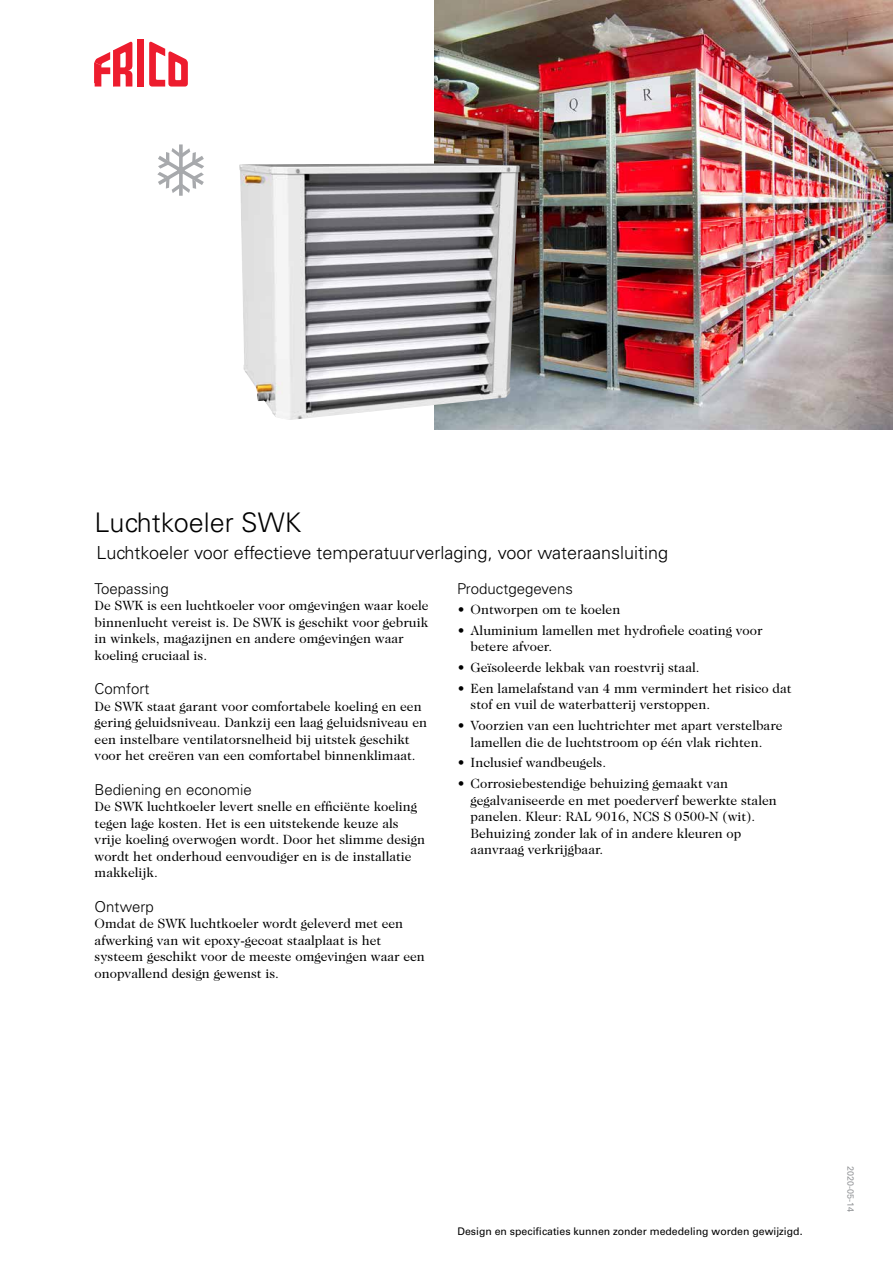
<style>
.page{position:relative;width:893px;height:1263px;background:#fff}
.page>*{position:absolute;margin:0;border:0;box-sizing:border-box;transform-origin:0 0}
.t1{font:300 27px "Univers";color:#000}
.t2{font:300 18px "Univers";color:#000}
.t3{font:300 15px "Univers";color:#000}
.t4{font:13.5px/16.5px "Caslon Two Twenty Four";color:#000}
.t5{font:10.5px "Univers";color:#000}
.t6{font:9px "Univers";color:#939598}
</style>
<div class="page">
<img style="left:435px;top:0;width:458px;height:429px">
<img style="left:239px;top:163px;width:281px;height:257px">
<svg style="left:157px;top:144px;width:47px;height:52px"></svg>
<div style="left:137px;top:39px;width:7px;height:48px;background:#ed1c2e"></div>
<svg style="left:149px;top:41px;width:39px;height:46px"></svg>
<svg style="left:95px;top:41px;width:37px;height:46px"></svg>
<h1 class="t1" style="left:95px;top:506px;width:208px">Luchtkoeler SWK</h1>
<h2 class="t2" style="left:96px;top:542px;width:573px">Luchtkoeler voor effectieve temperatuurverlaging, voor wateraansluiting</h2>
<p class="t3" style="left:95px;top:579px;width:76px">Toepassing</p>
<p class="t4" style="left:95px;top:597px;width:336px">De SWK is een luchtkoeler voor omgevingen waar koele binnenlucht vereist is. De SWK is geschikt voor gebruik in winkels, magazijnen en andere omgevingen waar koeling cruciaal is.</p>
<p class="t3" style="left:95px;top:680px;width:56px">Comfort</p>
<p class="t4" style="left:95px;top:698px;width:334px">De SWK staat garant voor comfortabele koeling en een gering geluidsniveau. Dankzij een laag geluidsniveau en een instelbare ventilatorsnelheid bij uitstek geschikt voor het creëren van een comfortabel binnenklimaat.</p>
<p class="t3" style="left:95px;top:780px;width:159px">Bediening en economie</p>
<p class="t4" style="left:95px;top:798px;width:332px">De SWK luchtkoeler levert snelle en efficiënte koeling tegen lage kosten. Het is een uitstekende keuze als vrije koeling overwogen wordt. Door het slimme design wordt het onderhoud eenvoudiger en is de installatie makkelijk.</p>
<p class="t3" style="left:95px;top:897px;width:61px">Ontwerp</p>
<p class="t4" style="left:95px;top:915px;width:332px">Omdat de SWK luchtkoeler wordt geleverd met een afwerking van wit epoxy-gecoat staalplaat is het systeem geschikt voor de meeste omgevingen waar een onopvallend design gewenst is.</p>
<p class="t3" style="left:457px;top:579px;width:117px">Productgegevens</p>
<p class="t4" style="left:458px;top:601px;width:164px">• Ontworpen om te koelen</p>
<p class="t4" style="left:471px;top:622px;width:294px;text-indent:-13px">• Aluminium lamellen met hydrofiele coating voor betere afvoer.</p>
<p class="t4" style="left:458px;top:659px;width:243px">• Geïsoleerde lekbak van roestvrij staal.</p>
<p class="t4" style="left:471px;top:680px;width:323px;text-indent:-13px">• Een lamelafstand van 4 mm vermindert het risico dat stof en vuil de waterbatterij verstoppen.</p>
<p class="t4" style="left:458px;top:717px;width:326px;text-align:center">• Voorzien van een luchtrichter met apart verstelbare lamellen die de luchtstroom op één vlak richten.</p>
<p class="t4" style="left:458px;top:754px;width:150px">• Inclusief wandbeugels.</p>
<p class="t4" style="left:471px;top:775px;width:308px;text-indent:-13px">• Corrosiebestendige behuizing gemaakt van gegalvaniseerde en met poederverf bewerkte stalen panelen. Kleur: RAL 9016, NCS S 0500-N (wit).<br>Behuizing zonder lak of in andere kleuren op aanvraag verkrijgbaar.</p>
<p class="t5" style="left:457px;top:1225px;width:347px">Design en specificaties kunnen zonder mededeling worden gewijzigd.</p>
<p class="t6" style="left:856px;top:1166px;width:47px;rotate:90deg">2020-05-14</p>
</div>
